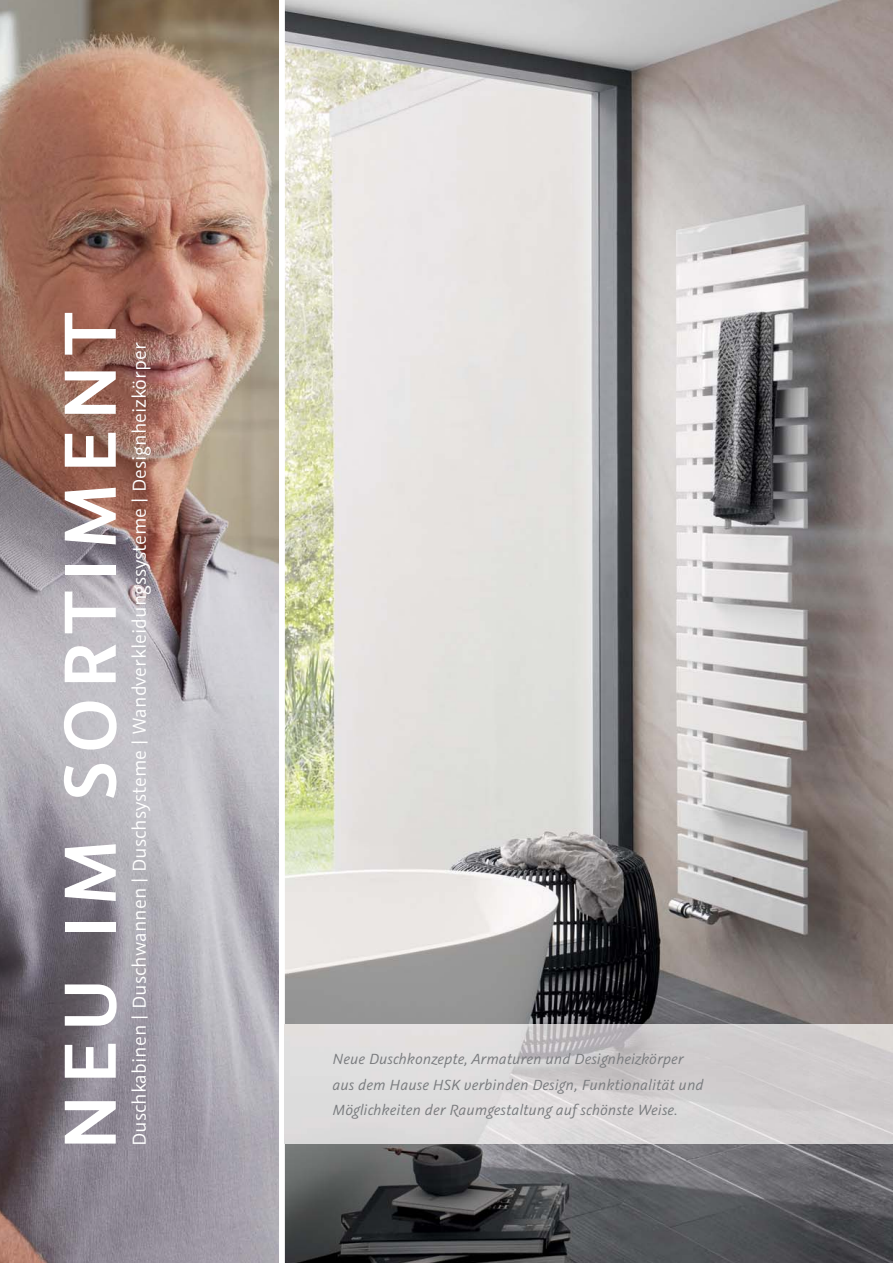
<style>
.page{position:relative;width:893px;height:1263px;background:#fff}
.page>*{position:absolute;margin:0;border:0;box-sizing:border-box;transform-origin:0 0}
.t1{font:600 82.5px "Graublau Sans";letter-spacing:.11em;color:#fff}
.t2{font:21px "Graublau Sans";color:#fff}
.t3{font:italic 16.5px/25.5px "Graublau Sans";color:#7a7c7f}
</style>
<div class="page">
<img style="left:0;top:0;width:278px;height:1263px">
<img style="left:285px;top:0;width:608px;height:1263px">
<img style="left:285px;top:1025px;width:608px;height:119px">
<h1 class="t1" style="left:57px;top:1151px;width:840px;rotate:-90deg">NEU IM SORTIMENT</h1>
<p class="t2" style="left:131px;top:1146px;width:805px;rotate:-90deg">Duschkabinen | Duschwannen | Duschsysteme | Wandverkleidungssysteme | Designheizkörper</p>
<p class="t3" style="left:332px;top:1048px;width:373px">Neue Duschkonzepte, Armaturen und Designheizkörper aus dem Hause HSK verbinden Design, Funktionalität und<br>Möglichkeiten der Raumgestaltung auf schönste Weise.</p>
</div>
